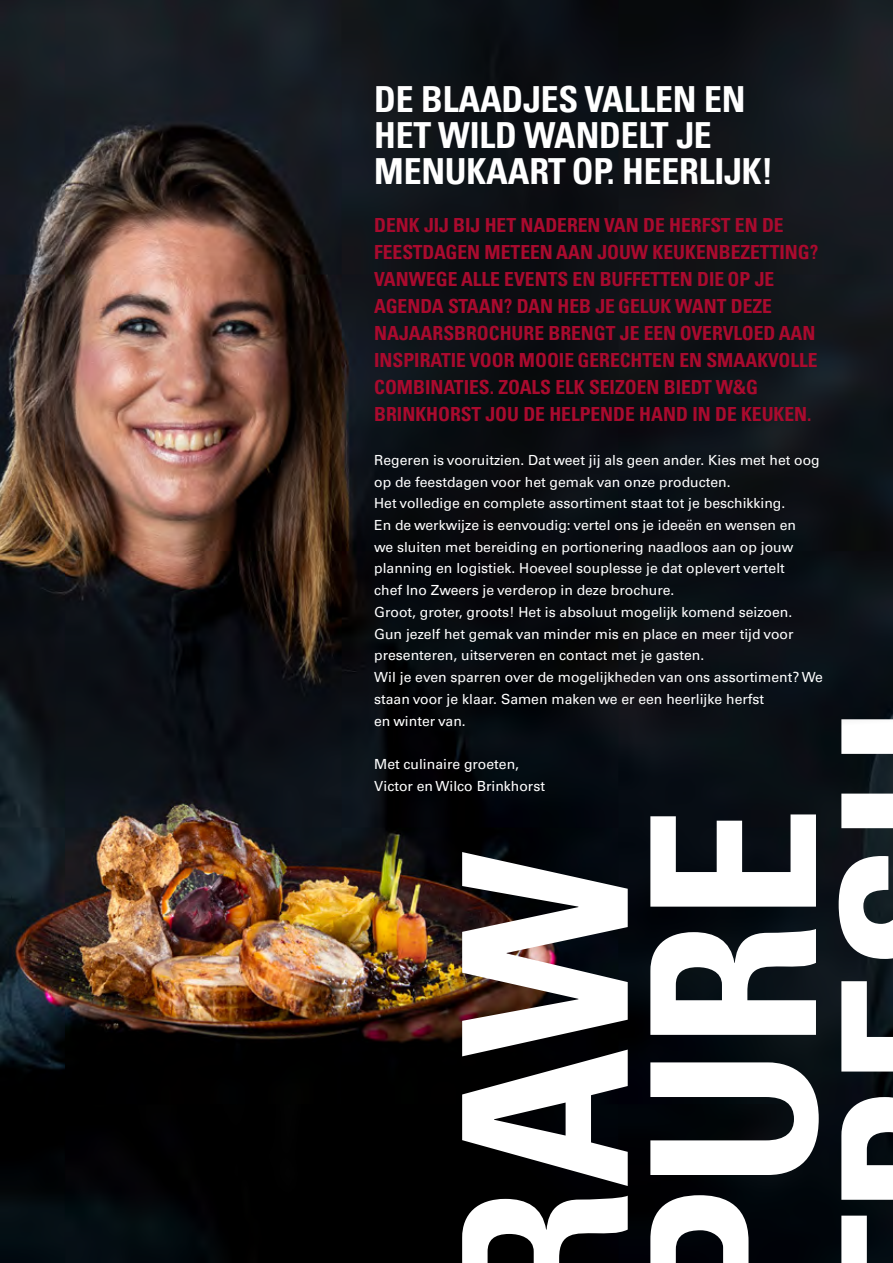
<style>
.page{position:relative;width:893px;height:1263px;background:#fff}
.page>*{position:absolute;margin:0;border:0;box-sizing:border-box;transform-origin:0 0}
.t1{font:700 condensed 36px/36px "Univers";letter-spacing:-.005em;color:#fff}
.t2{font:700 condensed 19.5px/27px "Univers";color:#a90a2e}
.t3{font:13.95px/21.8px "Univers";color:#fff}
</style>
<div class="page">
<img style="left:0;top:0;width:893px;height:1263px">
<svg style="left:462px;top:852px;width:166px;height:411px"></svg>
<svg style="left:650px;top:814px;width:169px;height:449px"></svg>
<svg style="left:839px;top:719px;width:54px;height:544px"></svg>
<h1 class="t1" style="left:374px;top:80px;width:401px">DE BLAADJES VALLEN EN<br>HET WILD WANDELT JE<br>MENUKAART OP. HEERLIJK!</h1>
<p class="t2" style="left:374px;top:211px;width:446px">DENK JIJ BIJ HET NADEREN VAN DE HERFST EN DE FEESTDAGEN METEEN AAN JOUW KEUKENBEZETTING?<br>VANWEGE ALLE EVENTS EN BUFFETTEN DIE OP JE AGENDA STAAN? DAN HEB JE GELUK WANT DEZE NAJAARSBROCHURE BRENGT JE EEN OVERVLOED AAN INSPIRATIE VOOR MOOIE GERECHTEN EN SMAAKVOLLE COMBINATIES. ZOALS ELK SEIZOEN BIEDT W&amp;G BRINKHORST JOU DE HELPENDE HAND IN DE KEUKEN.</p>
<p class="t3" style="left:374px;top:449px;width:450px">Regeren is vooruitzien. Dat weet jij als geen ander. Kies met het oog op de feestdagen voor het gemak van onze producten.<br>Het volledige en complete assortiment staat tot je beschikking.<br>En de werkwijze is eenvoudig: vertel ons je ideeën en wensen en<br>we sluiten met bereiding en portionering naadloos aan op jouw planning en logistiek. Hoeveel souplesse je dat oplevert vertelt<br>chef Ino Zweers je verderop in deze brochure.<br>Groot, groter, groots! Het is absoluut mogelijk komend seizoen.<br>Gun jezelf het gemak van minder mis en place en meer tijd voor presenteren, uitserveren en contact met je gasten.<br>Wil je even sparren over de mogelijkheden van ons assortiment? We staan voor je klaar. Samen maken we er een heerlijke herfst<br>en winter van.</p>
<p class="t3" style="left:374px;top:753px;width:172px">Met culinaire groeten,<br>Victor en Wilco Brinkhorst</p>
</div>
